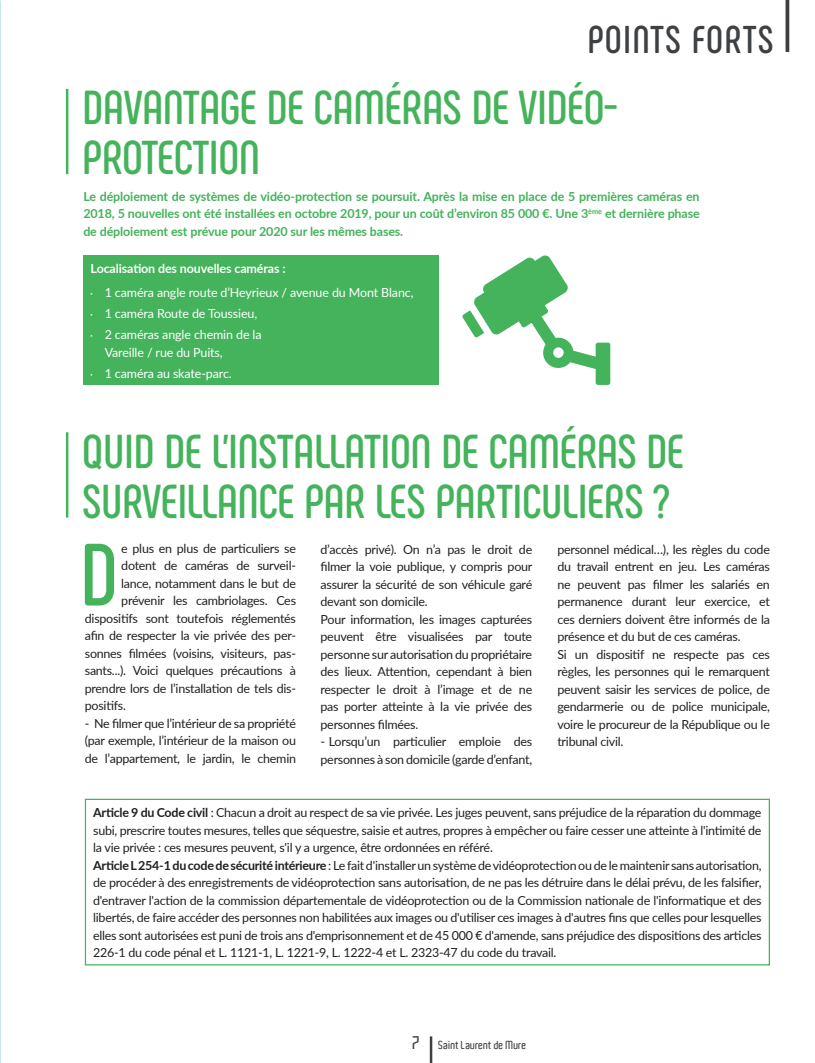
<style>
.page{position:relative;width:815px;height:1063px;background:#fff}
.page>*{position:absolute;margin:0;border:0;box-sizing:border-box;transform-origin:0 0}
.t1{font:700 87.5px "Phenomena";color:#44b35b}
.t2{font:700 47.5px/50px "Phenomena";letter-spacing:-.01em;color:#44b35b}
.t3{font:700 38.75px "Phenomena";letter-spacing:.03em;color:#3e4144}
.t4{font:600 17.5px "Aldo";color:#3e4144}
.t5{font:12.5px/17.5px "Lato";letter-spacing:-.02em;color:#231f20}
.t6{font:700 12.5px/17.5px "Lato";letter-spacing:-.01em;color:#44b35b;text-align:justify}
.t7{font:12.5px/17.5px "Lato";letter-spacing:-.01em;color:#fff}
.t8{font:700 12.5px "Lato";letter-spacing:-.01em;color:#fff}
.t9{font:600 11.25px "Aldo";color:#3e4144}
.s1{font-family:"Phenomena"}
.s2{font-weight:700}
</style>
<div class="page">
<hr style="left:430px;top:1036px;width:2px;height:27px;background:#3e4144">
<hr style="left:786px;top:0;width:3px;height:52px;background:#3e3e3f">
<hr style="left:66px;top:89px;width:2px;height:85px;background:#44b35b">
<hr style="left:66px;top:432px;width:2px;height:86px;background:#44b35b">
<div style="left:84px;top:255px;width:355px;height:130px;background:#44b35b"></div>
<div style="left:85px;top:799px;width:685px;height:166px;border:1px solid #44b35b"></div>
<svg style="left:462px;top:255px;width:148px;height:130px"></svg>
<h3 class="t3" style="left:587px;top:16px;width:188px">POINTS FORTS</h3>
<h2 class="t2" style="left:82px;top:83px;width:537px">DAVANTAGE DE CAMÉRAS DE VIDÉO-<br>PROTECTION</h2>
<p class="t6" style="left:83px;top:187px;width:618px">Le déploiement de systèmes de vidéo-protection se poursuit. Après la mise en place de 5 premières caméras en 2018, 5 nouvelles ont été installées en octobre 2019, pour un coût d’environ 85 000 €. Une 3<sup>ème</sup> et dernière phase de déploiement est prévue pour 2020 sur les mêmes bases.</p>
<p class="t8" style="left:91px;top:259px;width:196px">Localisation des nouvelles caméras :</p>
<p class="t7" style="left:91px;top:283px;width:324px"><span class="s1">•</span> 1 caméra angle route d’Heyrieux / avenue du Mont Blanc,</p>
<p class="t7" style="left:91px;top:304px;width:168px"><span class="s1">•</span> 1 caméra Route de Toussieu,</p>
<p class="t7" style="left:105px;top:325px;width:158px;text-indent:-14px"><span class="s1">•</span> 2 caméras angle chemin de la<br>Vareille / rue du Puits,</p>
<p class="t7" style="left:91px;top:364px;width:143px"><span class="s1">•</span> 1 caméra au skate-parc.</p>
<h2 class="t2" style="left:82px;top:426px;width:603px">QUID DE L’INSTALLATION DE CAMÉRAS DE<br>SURVEILLANCE PAR LES PARTICULIERS ?</h2>
<p class="t5" style="left:557px;top:540px;width:214px">personnel médical…), les règles du code du travail entrent en jeu. Les caméras ne peuvent pas filmer les salariés en permanence durant leur exercice, et ces derniers doivent être informés de la présence et du but de ces caméras.<br>Si un dispositif ne respecte pas ces règles, les personnes qui le remarquent peuvent saisir les services de police, de gendarmerie ou de police municipale, voire le procureur de la République ou le tribunal civil.</p>
<h1 class="t1" style="left:80px;top:522px;width:40px">D</h1>
<p class="t5" style="left:121px;top:539px;width:176px">e plus en plus de particuliers se</p>
<p class="t5" style="left:321px;top:540px;width:213px">d’accès privé). On n’a pas le droit de filmer la voie publique, y compris pour assurer la sécurité de son véhicule garé devant son domicile.<br>Pour information, les images capturées peuvent être visualisées par toute personne sur autorisation du propriétaire des lieux. Attention, cependant à bien respecter le droit à l’image et de ne pas porter atteinte à la vie privée des personnes filmées.</p>
<p class="t5" style="left:321px;top:732px;width:213px">- Lorsqu’un particulier emploie des personnes à son domicile (garde d’enfant,</p>
<p class="t5" style="left:121px;top:556px;width:176px">dotent de caméras de surveil-</p>
<p class="t5" style="left:121px;top:574px;width:176px">lance, notamment dans le but de</p>
<p class="t5" style="left:121px;top:591px;width:176px">prévenir les cambriolages. Ces</p>
<p class="t5" style="left:85px;top:609px;width:213px">dispositifs sont toutefois réglementés</p>
<p class="t5" style="left:85px;top:626px;width:213px">afin de respecter la vie privée des per-</p>
<p class="t5" style="left:85px;top:644px;width:213px">sonnes filmées (voisins, visiteurs, pas-</p>
<p class="t5" style="left:85px;top:661px;width:213px">sants...). Voici quelques précautions à</p>
<p class="t5" style="left:85px;top:679px;width:213px">prendre lors de l’installation de tels dis-</p>
<p class="t5" style="left:85px;top:696px;width:43px">positifs.</p>
<p class="t5" style="left:85px;top:714px;width:213px;text-align:justify">- Ne filmer que l’intérieur de sa propriété (par exemple, l’intérieur de la maison ou de l’appartement, le jardin, le chemin</p>
<p class="t5" style="left:93px;top:803px;width:670px"><span class="s2">Article 9 du Code civil</span> : Chacun a droit au respect de sa vie privée. Les juges peuvent, sans préjudice de la réparation du dommage subi, prescrire toutes mesures, telles que séquestre, saisie et autres, propres à empêcher ou faire cesser une atteinte à l'intimité de la vie privée : ces mesures peuvent, s'il y a urgence, être ordonnées en référé.<br><span class="s2">Article L 254-1 du code de sécurité intérieure</span> : Le fait d'installer un système de vidéoprotection ou de le maintenir sans autorisation, de procéder à des enregistrements de vidéoprotection sans autorisation, de ne pas les détruire dans le délai prévu, de les falsifier, d'entraver l'action de la commission départementale de vidéoprotection ou de la Commission nationale de l'informatique et des libertés, de faire accéder des personnes non habilitées aux images ou d'utiliser ces images à d'autres fins que celles pour lesquelles elles sont autorisées est puni de trois ans d'emprisonnement et de 45 000 € d'amende, sans préjudice des dispositions des articles 226-1 du code pénal et L. 1121-1, L. 1221-9, L. 1222-4 et L. 2323-47 du code du travail.</p>
<h3 class="t4" style="left:413px;top:1033px;width:9px">7</h3>
<p class="t9" style="left:439px;top:1039px;width:89px">Saint Laurent de Mure</p>
</div>
